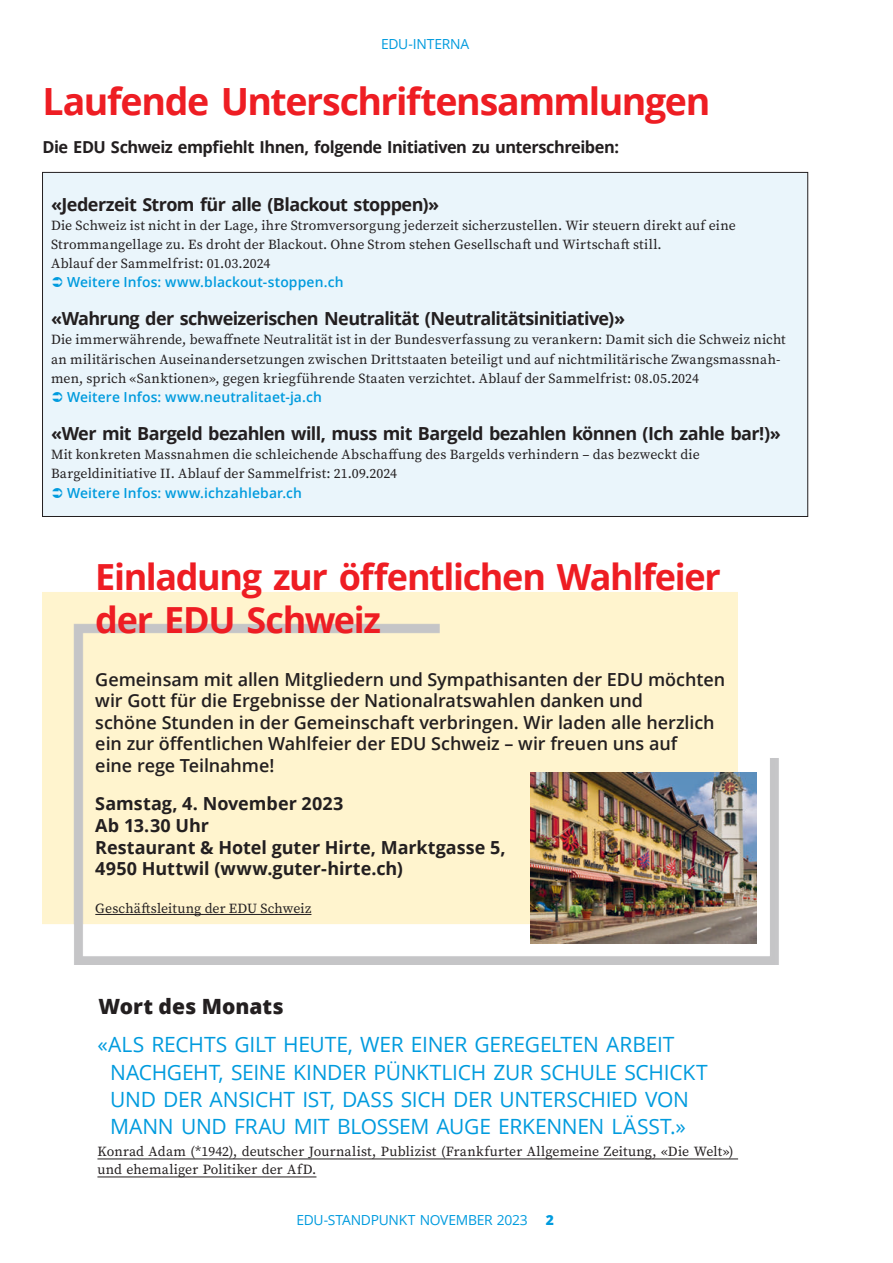
<style>
.page{position:relative;width:893px;height:1263px;background:#fff}
.page>*{position:absolute;margin:0;border:0;box-sizing:border-box;transform-origin:0 0}
.t1{font:700 37.5px "Open Sans";letter-spacing:-.04em;color:#ee1d23}
.t2{font:700 36px/43.2px "Open Sans";letter-spacing:-.035em;color:#ee1d23}
.t3{font:21px/27px "Open Sans";letter-spacing:-.015em;color:#009bde}
.t4{font:800 21px "Open Sans";color:#231f20}
.t5{font:600 18px/21.6px "Open Sans";letter-spacing:-.005em;color:#231f20}
.t6{font:700 18px "Open Sans";letter-spacing:-.03em;color:#231f20}
.t7{font:700 18px/21.6px "Open Sans";color:#231f20}
.t8{font:700 16.5px "Open Sans";letter-spacing:-.03em;color:#231f20}
.t9{font:13.8px/19.2px "Source Serif Pro";letter-spacing:.01em;color:#231f20}
.t10{font:600 13.8px "Open Sans";letter-spacing:.01em;color:#009bde}
.t11{font:13.8px "Open Sans";letter-spacing:-.02em;color:#009bde}
.t12{font:800 13.8px "Open Sans";color:#009bde}
</style>
<div class="page">
<hr style="left:97px;top:1159px;width:641px;height:1px;background:#231f20">
<hr style="left:97px;top:1177px;width:219px;height:1px;background:#231f20">
<div style="left:43px;top:172px;width:765px;height:344px;background:#eaf5fb"></div>
<img style="left:42px;top:592px;width:737px;height:372px">
<hr style="left:95px;top:914px;width:216px;height:1px;background:#231f20">
<img style="left:531px;top:773px;width:225px;height:170px">
<p class="t11" style="left:381px;top:34px;width:90px">EDU-INTERNA</p>
<h1 class="t1" style="left:43px;top:75px;width:669px">Laufende Unterschriftensammlungen</h1>
<p class="t8" style="left:43px;top:135px;width:578px">Die EDU Schweiz empfiehlt Ihnen, folgende Initiativen zu unterschreiben:</p>
<h3 class="t6" style="left:51px;top:191px;width:390px">«Jederzeit Strom für alle (Blackout stoppen)»</h3>
<p class="t9" style="left:51px;top:215px;width:686px">Die Schweiz ist nicht in der Lage, ihre Stromversorgung jederzeit sicherzustellen. Wir steuern direkt auf eine<br>Strommangellage zu. Es droht der Blackout. Ohne Strom stehen Gesellschaft und Wirtschaft still.<br>Ablauf der Sammelfrist: 01.03.2024</p>
<p class="t10" style="left:67px;top:273px;width:278px">Weitere Infos: www.blackout-stoppen.ch</p>
<h3 class="t6" style="left:51px;top:306px;width:575px">«Wahrung der schweizerischen Neutralität (Neutralitätsinitiative)»</h3>
<p class="t9" style="left:51px;top:330px;width:736px">Die immerwährende, bewaffnete Neutralität ist in der Bundesverfassung zu verankern: Damit sich die Schweiz nicht an militärischen Auseinandersetzungen zwischen Drittstaaten beteiligt und auf nichtmilitärische Zwangsmassnah&shy;men, sprich «Sanktionen», gegen kriegführende Staaten verzichtet. Ablauf der Sammelfrist: 08.05.2024</p>
<p class="t10" style="left:67px;top:387px;width:256px">Weitere Infos: www.neutralitaet-ja.ch</p>
<h3 class="t6" style="left:51px;top:421px;width:731px">«Wer mit Bargeld bezahlen will, muss mit Bargeld bezahlen können (Ich zahle bar!)»</h3>
<p class="t9" style="left:51px;top:445px;width:650px">Mit konkreten Massnahmen die schleichende Abschaffung des Bargelds verhindern – das bezweckt die<br>Bargeldinitiative II. Ablauf der Sammelfrist: 21.09.2024</p>
<p class="t10" style="left:67px;top:483px;width:236px">Weitere Infos: www.ichzahlebar.ch</p>
<h2 class="t2" style="left:95px;top:554px;width:627px">Einladung zur öffentlichen Wahlfeier der EDU Schweiz</h2>
<p class="t5" style="left:95px;top:668px;width:631px">Gemeinsam mit allen Mitgliedern und Sympathisanten der EDU möchten wir Gott für die Ergebnisse der Nationalratswahlen danken und<br>schöne Stunden in der Gemeinschaft verbringen. Wir laden alle herzlich ein zur öffentlichen Wahlfeier der EDU Schweiz – wir freuen uns auf<br>eine rege Teilnahme!</p>
<h3 class="t7" style="left:95px;top:792px;width:412px">Samstag, 4. November 2023<br>Ab 13.30 Uhr<br>Restaurant &amp; Hotel guter Hirte, Marktgasse 5,<br>4950 Huttwil (www.guter-hirte.ch)</h3>
<p class="t9" style="left:95px;top:899px;width:218px">Geschäftsleitung der EDU Schweiz</p>
<h3 class="t4" style="left:99px;top:990px;width:187px">Wort des Monats</h3>
<h3 class="t3" style="left:110px;top:1031px;width:599px;text-indent:-13px">«ALS RECHTS GILT HEUTE, WER EINER GEREGELTEN ARBEIT NACHGEHT, SEINE KINDER PÜNKTLICH ZUR SCHULE SCHICKT UND DER ANSICHT IST, DASS SICH DER UNTERSCHIED VON MANN UND FRAU MIT BLOSSEM AUGE ERKENNEN LÄSST.»</h3>
<p class="t9" style="left:97px;top:1142px;width:638px;line-height:18px">Konrad Adam (*1942), deutscher Journalist, Publizist (Frankfurter Allgemeine Zeitung, «Die Welt») und ehemaliger Politiker der AfD.</p>
<p class="t11" style="left:296px;top:1211px;width:233px">EDU-STANDPUNKT NOVEMBER 2023</p>
<p class="t12" style="left:546px;top:1209px;width:10px">2</p>
</div>
